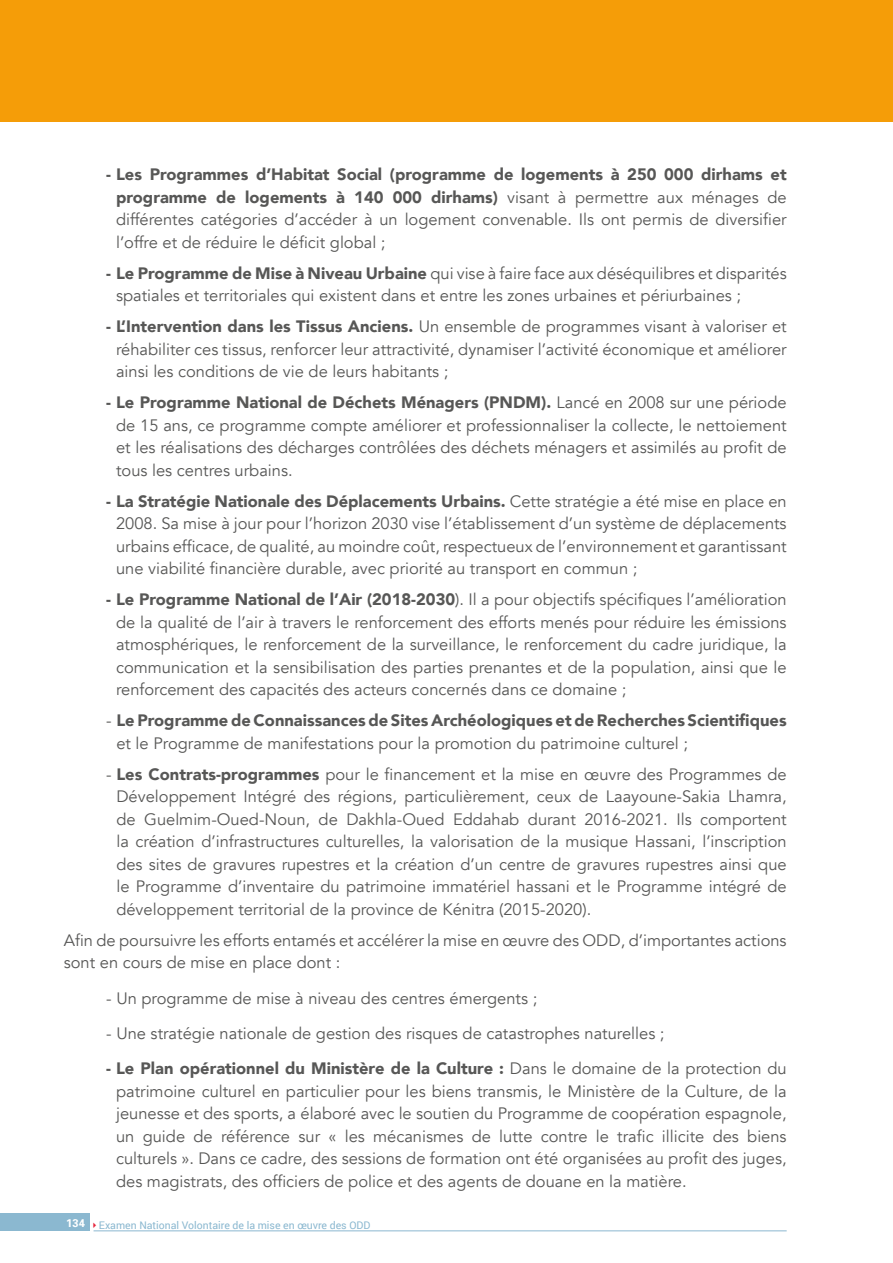
<style>
.page{position:relative;width:893px;height:1263px;background:#fff}
.page>*{position:absolute;margin:0;border:0;box-sizing:border-box;transform-origin:0 0}
.t1{font:16.5px/22.5px "Avenir";color:#575756;text-align:justify}
.t2{font:900 16.5px/22.5px "Avenir";color:#575756}
.t3{font:10.5px "Roboto";color:#8bb8d0}
.s1{font-weight:900}
.s2{font-weight:400}
</style>
<div class="page">
<hr style="left:94px;top:1230px;width:693px;height:1px;background:#8bb8d0">
<div style="left:0;top:1214px;width:89px;height:17px;background:#8bb8d0"></div>
<div style="left:0;top:0;width:893px;height:121px;background:#f59d08"></div>
<p class="t1" style="left:116px;top:164px;width:672px;text-indent:-10px"><span class="s1">- Les Programmes d’Habitat Social (programme de logements à 250 000 dirhams et programme de logements à 140 000 dirhams)</span> visant à permettre aux ménages de différentes catégories d’accéder à un logement convenable. Ils ont permis de diversifier l’offre et de réduire le déficit global ;</p>
<p class="t1" style="left:116px;top:262px;width:672px;text-indent:-10px"><span class="s1">- Le Programme de Mise à Niveau Urbaine</span> qui vise à faire face aux déséquilibres et disparités spatiales et territoriales qui existent dans et entre les zones urbaines et périurbaines ;</p>
<p class="t1" style="left:116px;top:316px;width:672px;text-indent:-10px"><span class="s1">- L’Intervention dans les Tissus Anciens.</span> Un ensemble de programmes visant à valoriser et réhabiliter ces tissus, renforcer leur attractivité, dynamiser l’activité économique et améliorer ainsi les conditions de vie de leurs habitants ;</p>
<p class="t1" style="left:116px;top:392px;width:672px;text-indent:-10px"><span class="s1">- Le Programme National de Déchets Ménagers (PNDM).</span> Lancé en 2008 sur une période de 15 ans, ce programme compte améliorer et professionnaliser la collecte, le nettoiement et les réalisations des décharges contrôlées des déchets ménagers et assimilés au profit de tous les centres urbains.</p>
<p class="t1" style="left:116px;top:490px;width:672px;text-indent:-10px"><span class="s1">- La Stratégie Nationale des Déplacements Urbains.</span> Cette stratégie a été mise en place en 2008. Sa mise à jour pour l’horizon 2030 vise l’établissement d’un système de déplacements urbains efficace, de qualité, au moindre coût, respectueux de l’environnement et garantissant une viabilité financière durable, avec priorité au transport en commun ;</p>
<p class="t1" style="left:116px;top:589px;width:672px;text-indent:-10px"><span class="s1">- Le Programme National de l’Air (2018-2030</span>). Il a pour objectifs spécifiques l’amélioration de la qualité de l’air à travers le renforcement des efforts menés pour réduire les émissions atmosphériques, le renforcement de la surveillance, le renforcement du cadre juridique, la communication et la sensibilisation des parties prenantes et de la population, ainsi que le renforcement des capacités des acteurs concernés dans ce domaine ;</p>
<p class="t2" style="left:116px;top:709px;width:672px;text-indent:-10px"><span class="s2">-</span> Le Programme de Connaissances de Sites Archéologiques et de Recherches Scientifiques <span class="s2">et le Programme de manifestations pour la promotion du patrimoine culturel ;</span></p>
<p class="t1" style="left:116px;top:763px;width:672px;text-indent:-10px">- <span class="s1">Les Contrats-programmes</span> pour le financement et la mise en œuvre des Programmes de Développement Intégré des régions, particulièrement, ceux de Laayoune-Sakia Lhamra, de Guelmim-Oued-Noun, de Dakhla-Oued Eddahab durant 2016-2021. Ils comportent la création d’infrastructures culturelles, la valorisation de la musique Hassani, l’inscription des sites de gravures rupestres et la création d’un centre de gravures rupestres ainsi que le Programme d’inventaire du patrimoine immatériel hassani et le Programme intégré de développement territorial de la province de Kénitra (2015-2020).</p>
<p class="t1" style="left:64px;top:929px;width:724px">Afin de poursuivre les efforts entamés et accélérer la mise en œuvre des ODD, d’importantes actions sont en cours de mise en place dont :</p>
<p class="t1" style="left:106px;top:987px;width:432px">- Un programme de mise à niveau des centres émergents ;</p>
<p class="t1" style="left:106px;top:1022px;width:560px">- Une stratégie nationale de gestion des risques de catastrophes naturelles ;</p>
<p class="t1" style="left:116px;top:1058px;width:672px;text-indent:-10px"><span class="s1">- Le Plan opérationnel du Ministère de la Culture :</span> Dans le domaine de la protection du patrimoine culturel en particulier pour les biens transmis, le Ministère de la Culture, de la jeunesse et des sports, a élaboré avec le soutien du Programme de coopération espagnole, un guide de référence sur « les mécanismes de lutte contre le trafic illicite des biens culturels ». Dans ce cadre, des sessions de formation ont été organisées au profit des juges, des magistrats, des officiers de police et des agents de douane en la matière.</p>
<p class="t3" style="left:66px;top:1218px;width:306px"><sup>134</sup> Examen National Volontaire de la mise en œuvre des ODD</p>
</div>
